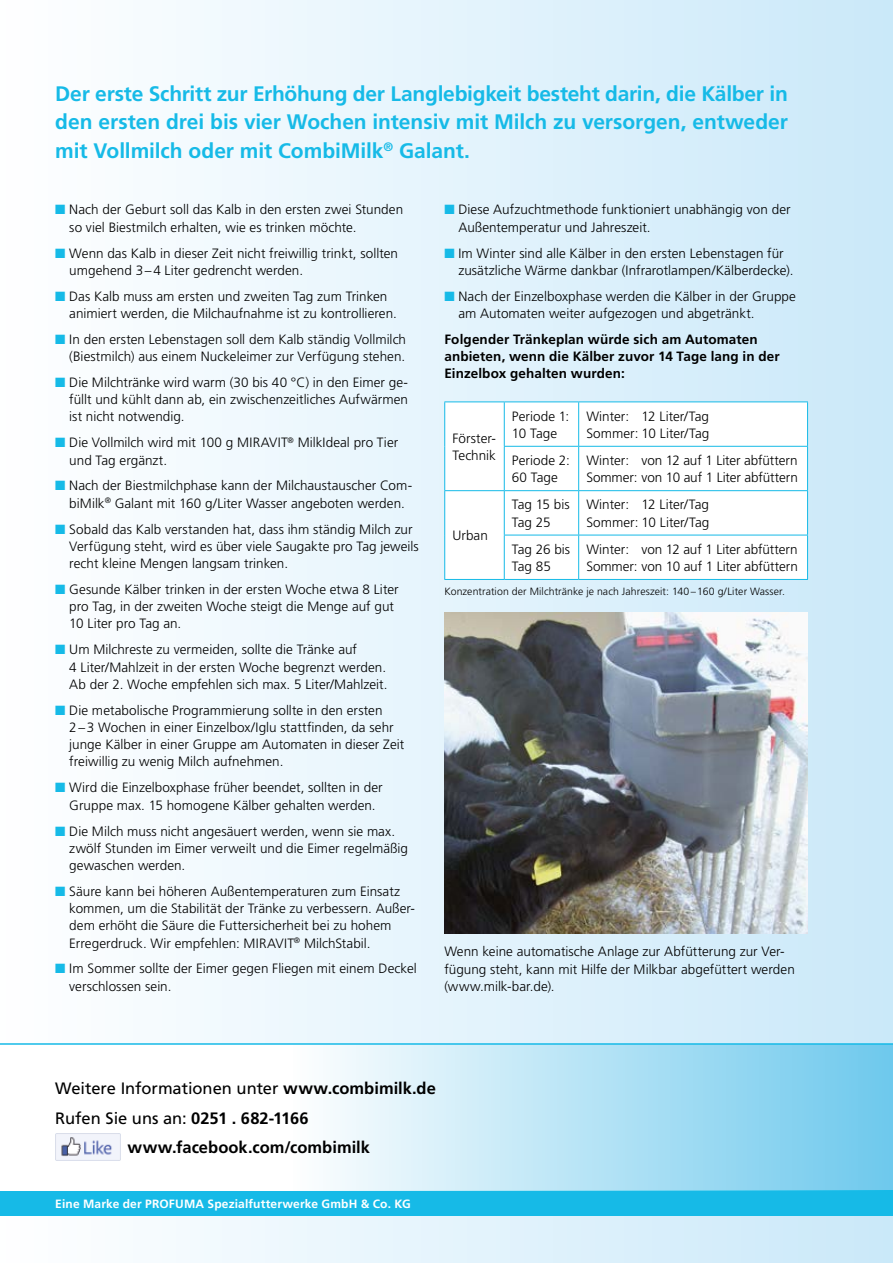
<style>
.page{position:relative;width:893px;height:1263px;background:#fff}
.page>*{position:absolute;margin:0;border:0;box-sizing:border-box;transform-origin:0 0}
.t1{font:700 21px/28.5px "Frutiger LT";letter-spacing:-.005em;color:#16bae7;text-align:justify}
.t2{font:16.5px "Frutiger LT";color:#000}
.t3{font:700 16.5px "Frutiger LT";color:#000}
.t4{font:300 13.5px/17.2px "Frutiger LT";letter-spacing:.005em;color:#000}
.t5{font:700 13.5px/17.2px "Frutiger LT";letter-spacing:.01em;color:#000}
.t6{font:700 12px "Frutiger LT";letter-spacing:.01em;color:#fff}
.t7{font:300 10.5px "Frutiger LT";letter-spacing:.01em;color:#000}
.s1{color:#16bae7}
.s2{font-weight:700}
</style>
<div class="page">
<div style="left:0;top:0;width:893px;height:1263px;background:linear-gradient(to right,#fff,#cbe9f9)"></div>
<div style="left:0;top:1191px;width:893px;height:25px;background:#16bae7"></div>
<div style="left:292px;top:1044px;width:601px;height:147px;background:linear-gradient(to right,#fefefe,#6ec9ed)"></div>
<div style="left:0;top:1044px;width:292px;height:147px;background:#fff"></div>
<hr style="left:0;top:1043px;width:893px;height:2px;background:#16bae7">
<svg style="left:445px;top:402px;width:362px;height:177px"></svg>
<hr style="left:444px;top:401px;width:60px;height:1px;background:#16bae7">
<hr style="left:444px;top:402px;width:1px;height:44px;background:#16bae7">
<hr style="left:504px;top:401px;width:75px;height:1px;background:#16bae7">
<hr style="left:504px;top:402px;width:1px;height:44px;background:#16bae7">
<hr style="left:579px;top:401px;width:229px;height:1px;background:#16bae7">
<hr style="left:578px;top:402px;width:1px;height:44px;background:#16bae7">
<hr style="left:807px;top:402px;width:1px;height:44px;background:#16bae7">
<hr style="left:444px;top:446px;width:1px;height:44px;background:#16bae7">
<hr style="left:504px;top:446px;width:75px;height:1px;background:#16bae7">
<hr style="left:504px;top:447px;width:1px;height:43px;background:#16bae7">
<hr style="left:579px;top:446px;width:229px;height:1px;background:#16bae7">
<hr style="left:578px;top:447px;width:1px;height:43px;background:#16bae7">
<hr style="left:807px;top:447px;width:1px;height:43px;background:#16bae7">
<hr style="left:444px;top:490px;width:60px;height:1px;background:#16bae7">
<hr style="left:444px;top:491px;width:1px;height:44px;background:#16bae7">
<hr style="left:504px;top:490px;width:75px;height:1px;background:#16bae7">
<hr style="left:504px;top:491px;width:1px;height:44px;background:#16bae7">
<hr style="left:579px;top:490px;width:229px;height:1px;background:#16bae7">
<hr style="left:578px;top:491px;width:1px;height:44px;background:#16bae7">
<hr style="left:807px;top:491px;width:1px;height:44px;background:#16bae7">
<hr style="left:444px;top:535px;width:1px;height:44px;background:#16bae7">
<hr style="left:504px;top:535px;width:75px;height:1px;background:#16bae7">
<hr style="left:504px;top:535px;width:1px;height:44px;background:#16bae7">
<hr style="left:579px;top:535px;width:229px;height:1px;background:#16bae7">
<hr style="left:578px;top:535px;width:1px;height:44px;background:#16bae7">
<hr style="left:807px;top:535px;width:1px;height:44px;background:#16bae7">
<hr style="left:444px;top:579px;width:60px;height:1px;background:#16bae7">
<hr style="left:504px;top:579px;width:75px;height:1px;background:#16bae7">
<hr style="left:579px;top:579px;width:229px;height:1px;background:#16bae7">
<img style="left:444px;top:612px;width:364px;height:321px">
<img style="left:55px;top:1133px;width:65px;height:27px">
<h1 class="t1" style="left:55px;top:79px;width:734px">Der erste Schritt zur Erhöhung der Langlebigkeit besteht darin, die Kälber in den ersten drei bis vier Wochen intensiv mit Milch zu versorgen, entweder mit Vollmilch oder mit CombiMilk<sup>®</sup> Galant.</h1>
<p class="t4" style="left:69px;top:201px;width:335px;text-indent:-14px"><span class="s1">■</span> Nach der Geburt soll das Kalb in den ersten zwei Stunden so viel Biestmilch erhalten, wie es trinken möchte.</p>
<p class="t4" style="left:69px;top:244px;width:330px;text-indent:-14px"><span class="s1">■</span> Wenn das Kalb in dieser Zeit nicht freiwillig trinkt, sollten umgehend 3–4 Liter gedrencht werden.</p>
<p class="t4" style="left:69px;top:288px;width:329px;text-indent:-14px"><span class="s1">■</span> Das Kalb muss am ersten und zweiten Tag zum Trinken animiert werden, die Milchaufnahme ist zu kontrollieren.</p>
<p class="t4" style="left:55px;top:331px;width:352px;text-align:right"><span class="s1">■</span> In den ersten Lebenstagen soll dem Kalb ständig Vollmilch (Biestmilch) aus einem Nuckeleimer zur Verfügung stehen.</p>
<p class="t4" style="left:69px;top:374px;width:340px;text-align:justify;text-indent:-14px"><span class="s1">■</span> Die Milchtränke wird warm (30 bis 40 °C) in den Eimer ge&shy;füllt und kühlt dann ab, ein zwischenzeitliches Aufwärmen ist nicht notwendig.</p>
<p class="t4" style="left:69px;top:434px;width:330px;text-indent:-14px"><span class="s1">■</span> Die Vollmilch wird mit 100 g MIRAVIT<sup>®</sup> MilkIdeal pro Tier und Tag ergänzt.</p>
<p class="t4" style="left:55px;top:477px;width:358px;text-align:center"><span class="s1">■</span> Nach der Biestmilchphase kann der Milchaustauscher Com&shy;biMilk<sup>®</sup> Galant mit 160 g/Liter Wasser angeboten werden.</p>
<p class="t4" style="left:69px;top:520px;width:351px;text-indent:-14px"><span class="s1">■</span> Sobald das Kalb verstanden hat, dass ihm ständig Milch zur<br>Verfügung steht, wird es über viele Saugakte pro Tag jeweils recht kleine Mengen langsam trinken.</p>
<p class="t4" style="left:69px;top:581px;width:331px;text-indent:-14px"><span class="s1">■</span> Gesunde Kälber trinken in der ersten Woche etwa 8 Liter pro Tag, in der zweiten Woche steigt die Menge auf gut<br>10 Liter pro Tag an.</p>
<p class="t4" style="left:69px;top:641px;width:320px;text-indent:-14px"><span class="s1">■</span> Um Milchreste zu vermeiden, sollte die Tränke auf<br>4 Liter/Mahlzeit in der ersten Woche begrenzt werden.<br>Ab der 2. Woche empfehlen sich max. 5 Liter/Mahlzeit.</p>
<p class="t4" style="left:69px;top:702px;width:336px;text-indent:-14px"><span class="s1">■</span> Die metabolische Programmierung sollte in den ersten 2–3 Wochen in einer Einzelbox/Iglu stattfinden, da sehr junge Kälber in einer Gruppe am Automaten in dieser Zeit freiwillig zu wenig Milch aufnehmen.</p>
<p class="t4" style="left:55px;top:779px;width:329px;text-align:center"><span class="s1">■</span> Wird die Einzelboxphase früher beendet, sollten in der<br>Gruppe max. 15 homogene Kälber gehalten werden.</p>
<p class="t4" style="left:69px;top:822px;width:340px;text-indent:-14px"><span class="s1">■</span> Die Milch muss nicht angesäuert werden, wenn sie max. zwölf Stunden im Eimer verweilt und die Eimer regelmäßig gewaschen werden.</p>
<p class="t4" style="left:69px;top:883px;width:347px;text-indent:-14px"><span class="s1">■</span> Säure kann bei höheren Außentemperaturen zum Einsatz kommen, um die Stabilität der Tränke zu verbessern. Außer&shy;dem erhöht die Säure die Futtersicherheit bei zu hohem Erregerdruck. Wir empfehlen: MIRAVIT<sup>®</sup> MilchStabil.</p>
<p class="t4" style="left:69px;top:960px;width:349px;text-indent:-14px"><span class="s1">■</span> Im Sommer sollte der Eimer gegen Fliegen mit einem Deckel verschlossen sein.</p>
<p class="t4" style="left:458px;top:201px;width:334px;text-indent:-14px"><span class="s1">■</span> Diese Aufzuchtmethode funktioniert unabhängig von der<br>Außentemperatur und Jahreszeit.</p>
<p class="t4" style="left:458px;top:244px;width:337px;text-indent:-14px"><span class="s1">■</span> Im Winter sind alle Kälber in den ersten Lebenstagen für zusätzliche Wärme dankbar (Infrarotlampen/Kälberdecke).</p>
<p class="t4" style="left:458px;top:288px;width:339px;text-indent:-14px"><span class="s1">■</span> Nach der Einzelboxphase werden die Kälber in der Gruppe am Automaten weiter aufgezogen und abgetränkt.</p>
<p class="t5" style="left:444px;top:331px;width:337px">Folgender Tränkeplan würde sich am Automaten anbieten, wenn die Kälber zuvor 14 Tage lang in der<br>Einzelbox gehalten wurden:</p>
<p class="t4" style="left:452px;top:430px;width:45px">Förster-<br>Technik</p>
<p class="t4" style="left:512px;top:407px;width:59px">Periode 1:<br>10 Tage</p>
<p class="t4" style="left:586px;top:407px;width:125px">Winter: 12 Liter/Tag<br>Sommer: 10 Liter/Tag</p>
<p class="t4" style="left:512px;top:452px;width:59px">Periode 2:<br>60 Tage</p>
<p class="t4" style="left:586px;top:452px;width:213px">Winter: von 12 auf 1 Liter abfüttern<br>Sommer: von 10 auf 1 Liter abfüttern</p>
<p class="t4" style="left:512px;top:496px;width:59px">Tag 15 bis<br>Tag 25</p>
<p class="t4" style="left:586px;top:496px;width:125px">Winter: 12 Liter/Tag<br>Sommer: 10 Liter/Tag</p>
<p class="t4" style="left:512px;top:541px;width:60px">Tag 26 bis<br>Tag 85</p>
<p class="t4" style="left:586px;top:541px;width:213px">Winter: von 12 auf 1 Liter abfüttern<br>Sommer: von 10 auf 1 Liter abfüttern</p>
<p class="t7" style="left:444px;top:585px;width:342px">Konzentration der Milchtränke je nach Jahreszeit: 140–160 g/Liter Wasser.</p>
<p class="t4" style="left:452px;top:527px;width:37px">Urban</p>
<p class="t4" style="left:444px;top:943px;width:352px">Wenn keine automatische Anlage zur Abfütterung zur Ver&shy;fügung steht, kann mit Hilfe der Milkbar abgefüttert werden (www.milk-bar.de).</p>
<p class="t2" style="left:55px;top:1079px;width:382px">Weitere Informationen unter <span class="s2">www.combimilk.de</span></p>
<p class="t2" style="left:55px;top:1108px;width:255px">Rufen Sie uns an: <span class="s2">0251 . 682-1166</span></p>
<p class="t3" style="left:128px;top:1138px;width:244px">www.facebook.com/combimilk</p>
<p class="t6" style="left:55px;top:1197px;width:357px">Eine Marke der PROFUMA Spezialfutterwerke GmbH &amp; Co. KG</p>
</div>
